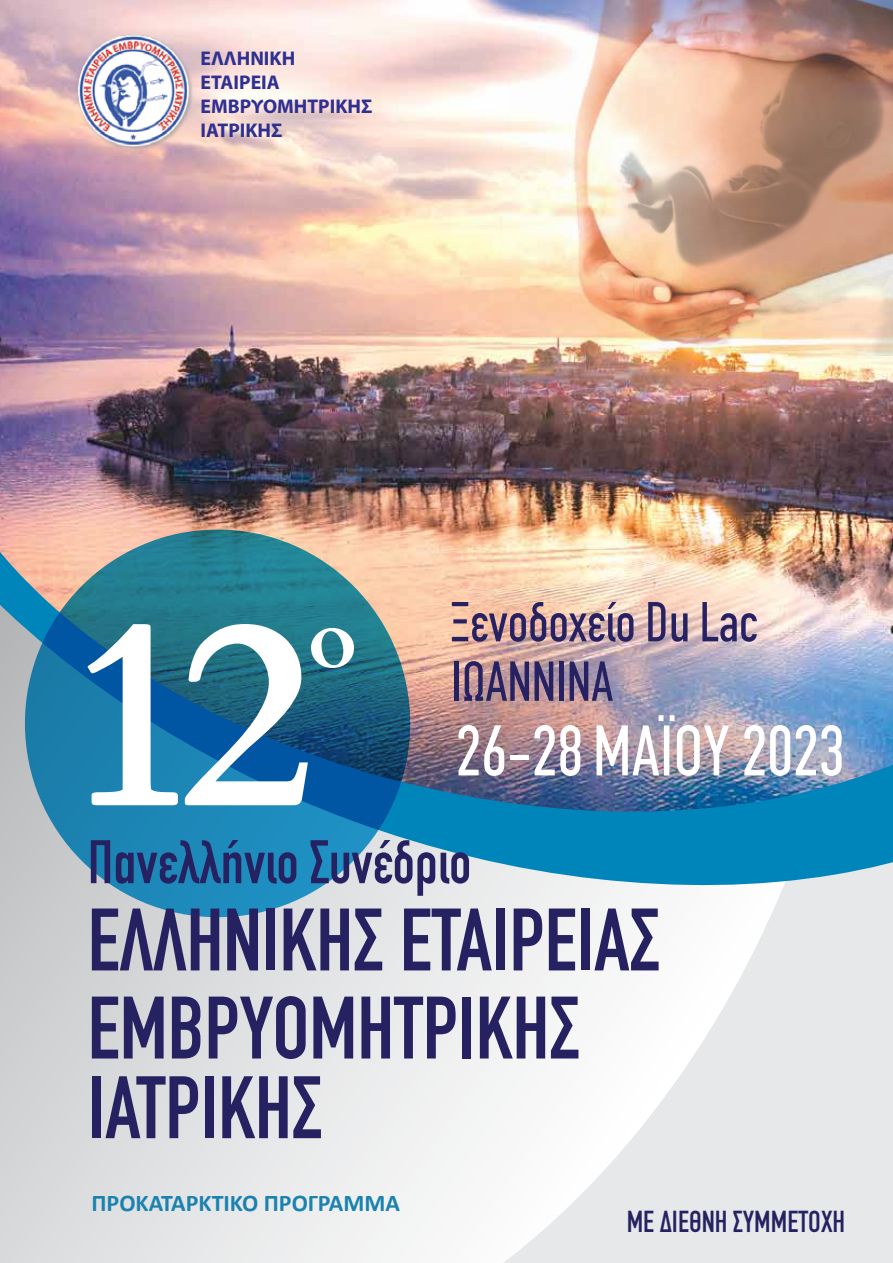
<style>
.page{position:relative;width:893px;height:1263px;background:#fff}
.page>*{position:absolute;margin:0;border:0;box-sizing:border-box;transform-origin:0 0}
.t1{font:700 268.95px "Cardo";color:#fff}
.t2{font:700 87px/79.7px "DIN Condensed";color:#262262}
.t3{font:700 84.6px "Cardo";color:#fff}
.t4{font:71.85px "PF Din Text Compressed";color:#fff}
.t5{font:500 61.8px "PF Din Text Compressed";color:#262262}
.t6{font:56.55px "PF Din Text Compressed";color:#262262}
.t7{font:500 30.6px "PF Din Text Compressed";color:#262262}
.t8{font:700 24px "Calibri";color:#1b82af}
.t9{font:700 19.8px/23.9px "Myriad Pro";color:#2e3092}
</style>
<div class="page">
<svg style="left:0;top:888px;width:893px;height:375px"></svg>
<img style="left:0;top:0;width:893px;height:525px">
<img style="left:0;top:525px;width:893px;height:363px">
<svg style="left:25px;top:529px;width:385px;height:388px"></svg>
<img style="left:69px;top:25px;width:132px;height:135px">
<img style="left:488px;top:0;width:39px;height:355px">
<img style="left:527px;top:0;width:366px;height:390px">
<p class="t9" style="left:201px;top:46px;width:173px">ΕΛΛΗΝΙΚΗ<br>ΕΤΑΙΡΕΙΑ<br>ΕΜΒΡΥΟΜΗΤΡΙΚΗΣ<br>ΙΑΤΡΙΚΗΣ</p>
<h1 class="t1" style="left:65px;top:498px;width:250px">12</h1>
<p class="t3" style="left:308px;top:570px;width:51px">o</p>
<p class="t6" style="left:450px;top:589px;width:308px">Ξενοδοχείο Du Lac</p>
<p class="t6" style="left:451px;top:649px;width:164px">ΙΩΑΝΝΙΝΑ</p>
<p class="t4" style="left:456px;top:710px;width:390px">26-28ΜΑΪΟΥ 2023</p>
<p class="t5" style="left:88px;top:826px;width:385px">Πανελλήνιο Συνέδριο</p>
<p class="t2" style="left:88px;top:900px;width:574px">ΕΛΛΗΝΙΚΗΣ ΕΤΑΙΡΕΙΑΣ</p>
<p class="t2" style="left:88px;top:988px;width:494px">ΕΜΒΡΥΟΜΗΤΡΙΚΗΣ<br>ΙΑΤΡΙΚΗΣ</p>
<p class="t8" style="left:91px;top:1186px;width:310px">ΠΡΟΚΑΤΑΡΚΤΙΚΟ ΠΡΟΓΡΑΜΜΑ</p>
<p class="t7" style="left:627px;top:1203px;width:220px">ΜΕ ∆ΙΕΘΝΗ ΣΥΜΜΕΤΟΧΗ</p>
</div>
